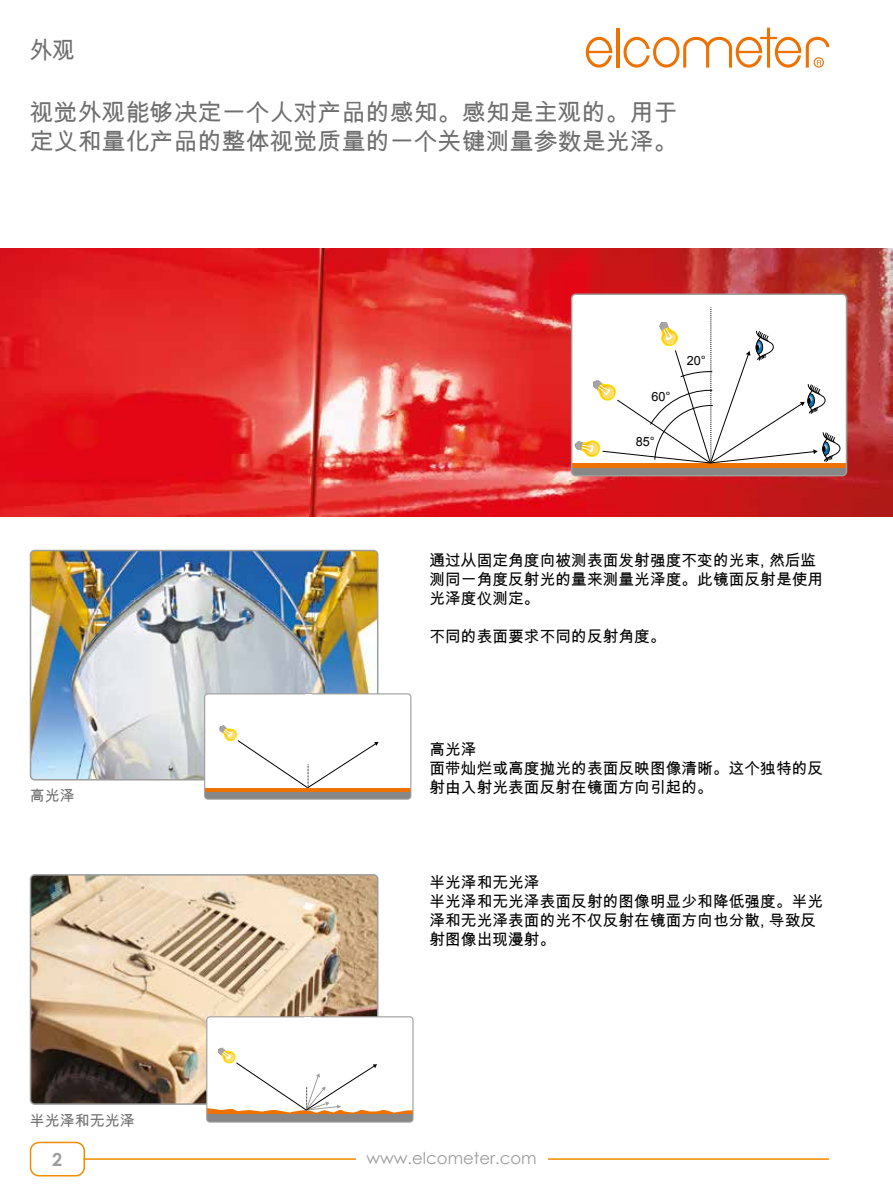
<style>
.page{position:relative;width:893px;height:1191px;background:#fff}
.page>*{position:absolute;margin:0;border:0;box-sizing:border-box;transform-origin:0 0}
.t1{font:24px/28.8px "Arial Unicode MS";color:#706f6f}
.t2{font:24px "Arial Unicode MS";color:#706f6f;scale:.95 1}
.t3{font:700 18px "Century Gothic";color:#9d9d9c}
.t4{font:16.5px "Century Gothic";color:#9d9d9c}
.t5{font:15.75px/18.9px "Arial Unicode MS";color:#000}
.t6{font:15px "Arial Unicode MS";color:#706f6f}
.t7{font:12.6px "Arial";color:#000}
</style>
<div class="page">
<hr style="left:616px;top:28px;width:3px;height:40px;background:#ee7203">
<svg style="left:586px;top:37px;width:26px;height:31px"></svg>
<svg style="left:623px;top:28px;width:206px;height:40px"></svg>
<div style="left:30px;top:1141px;width:55px;height:35px;border:2px solid #f28c00;border-radius:9px"></div>
<hr style="left:83px;top:1158px;width:746px;height:1px;background:#f28c00">
<div style="left:356px;top:1139px;width:192px;height:32px;background:#fff"></div>
<img style="left:33px;top:550px;width:345px;height:227px">
<div style="left:30px;top:550px;width:348px;height:230px;border:2px solid #9d9d9c;border-radius:4px"></div>
<img style="left:0;top:249px;width:893px;height:268px">
<div style="left:205px;top:792px;width:206px;height:7px;background:#878787"></div>
<svg style="left:206px;top:695px;width:203px;height:97px"></svg>
<div style="left:204px;top:693px;width:207px;height:106px;border:1px solid #9d9d9c;border-radius:3px"></div>
<div style="left:572px;top:294px;width:274px;height:181px;background:#fff;border-radius:4px"></div>
<div style="left:572px;top:463px;width:274px;height:9px;background:#ee7203"></div>
<div style="left:572px;top:468px;width:274px;height:7px;background:#878787"></div>
<svg style="left:575px;top:307px;width:266px;height:157px"></svg>
<div style="left:571px;top:293px;width:276px;height:183px;border:2px solid #9d9d9c;border-radius:4px"></div>
<img style="left:31px;top:877px;width:344px;height:227px">
<div style="left:30px;top:874px;width:348px;height:230px;border:2px solid #9d9d9c;border-radius:4px"></div>
<div style="left:207px;top:1114px;width:206px;height:8px;background:#878787"></div>
<svg style="left:208px;top:1018px;width:204px;height:96px"></svg>
<div style="left:206px;top:1016px;width:208px;height:106px;border:1px solid #9d9d9c;border-radius:3px"></div>
<div style="left:305px;top:694px;width:6px;height:69px;background:#fff"></div>
<div style="left:304px;top:1017px;width:6px;height:69px;background:#fff"></div>
<h1 class="t2" style="left:30px;top:33px;width:49px">外观</h1>
<h1 class="t1" style="left:30px;top:98px;width:649px">视觉外观能够决定一个人对产品的感知。感知是主观的。用于定义和量化产品的整体视觉质量的一个关键测量参数是光泽。</h1>
<p class="t7" style="left:651px;top:388px;width:21px">60°</p>
<p class="t7" style="left:636px;top:433px;width:21px">85°</p>
<p class="t7" style="left:687px;top:352px;width:21px">20°</p>
<p class="t6" style="left:30px;top:785px;width:46px">高光泽</p>
<p class="t6" style="left:30px;top:1109px;width:106px">半光泽和无光泽</p>
<p class="t5" style="left:429px;top:551px;width:395px">通过从固定角度向被测表面发射强度不变的光束, 然后监测同一角度反射光的量来测量光泽度。此镜面反射是使用光泽度仪测定。</p>
<p class="t5" style="left:429px;top:626px;width:238px">不同的表面要求不同的反射角度。</p>
<p class="t5" style="left:429px;top:740px;width:395px">高光泽<br>面带灿烂或高度抛光的表面反映图像清晰。这个独特的反射由入射光表面反射在镜面方向引起的。</p>
<p class="t5" style="left:429px;top:872px;width:395px">半光泽和无光泽<br>半光泽和无光泽表面反射的图像明显少和降低强度。半光泽和无光泽表面的光不仅反射在镜面方向也分散, 导致反射图像出现漫射。</p>
<p class="t3" style="left:52px;top:1145px;width:12px">2</p>
<p class="t4" style="left:366px;top:1146px;width:172px">www.elcometer.com</p>
</div>
